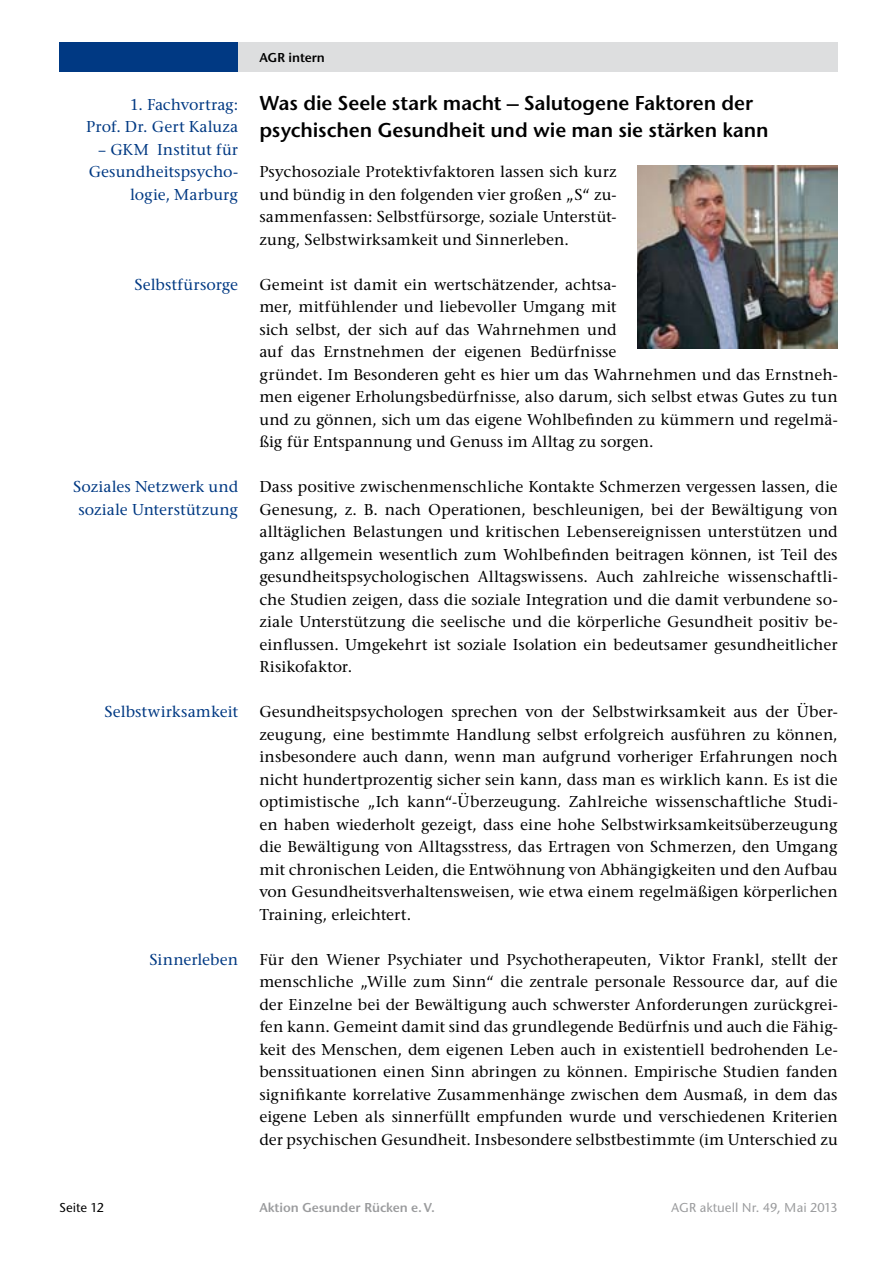
<style>
.page{position:relative;width:893px;height:1263px;background:#fff}
.page>*{position:absolute;margin:0;border:0;box-sizing:border-box;transform-origin:0 0}
.t1{font:21px/27px "Stone Sans Itc T Semi";letter-spacing:-.005em;color:#000}
.t2{font:500 16.5px/22.5px "Stone Serif Itc T";color:#000;text-align:justify}
.t3{font:500 16.5px/22.5px "Stone Serif Itc T";color:#003983;text-align:right}
.t4{font:13.5px "Stone Sans Itc T Semi";color:#9b9c9e}
.t5{font:500 13.5px "Stone Sans Itc T";color:#9b9c9e}
.t6{font:13.5px "Stone Sans Itc T Semi";color:#000}
.t7{font:500 13.5px "Stone Sans Itc T";color:#000}
</style>
<div class="page">
<div style="left:60px;top:42px;width:778px;height:30px;background:#dddedf"></div>
<div style="left:60px;top:42px;width:178px;height:30px;background:#003983"></div>
<img style="left:638px;top:165px;width:200px;height:183px">
<p class="t3" style="left:86px;top:93px;width:154px">1. Fachvortrag:<br>Prof. Dr. Gert Kaluza</p>
<p class="t3" style="left:89px;top:138px;width:151px">– GKM Institut für<br>Gesundheitspsycho&shy;logie, Marburg</p>
<p class="t3" style="left:134px;top:273px;width:105px">Selbstfürsorge</p>
<p class="t3" style="left:73px;top:475px;width:167px;text-align:center">Soziales Netzwerk und soziale Unterstützung</p>
<p class="t3" style="left:105px;top:700px;width:135px">Selbstwirksamkeit</p>
<p class="t3" style="left:149px;top:948px;width:90px">Sinnerleben</p>
<p class="t6" style="left:259px;top:49px;width:67px">AGR intern</p>
<p class="t1" style="left:259px;top:89px;width:511px">Was die Seele stark macht – Salutogene Faktoren der psychischen Gesundheit und wie man sie stärken kann</p>
<p class="t2" style="left:259px;top:160px;width:359px">Psychosoziale Protektivfaktoren lassen sich kurz und bündig in den folgenden vier großen „S“ zu&shy;sammenfassen: Selbstfürsorge, soziale Unterstüt&shy;zung, Selbstwirksamkeit und Sinnerleben.</p>
<p class="t2" style="left:259px;top:273px;width:580px;text-align:left">Gemeint ist damit ein wertschätzender, achtsa-<br>mer, mitfühlender und liebevoller Umgang mit<br>sich selbst, der sich auf das Wahrnehmen und<br>auf das Ernstnehmen der eigenen Bedürfnisse<br>gründet. Im Besonderen geht es hier um das Wahrnehmen und das Ernstneh&shy;men eigener Erholungsbedürfnisse, also darum, sich selbst etwas Gutes zu tun und zu gönnen, sich um das eigene Wohlbefinden zu kümmern und regelmä&shy;ßig für Entspannung und Genuss im Alltag zu sorgen.</p>
<p class="t2" style="left:259px;top:475px;width:580px">Dass positive zwischenmenschliche Kontakte Schmerzen vergessen lassen, die Genesung, z. B. nach Operationen, beschleunigen, bei der Bewältigung von alltäglichen Belastungen und kritischen Lebensereignissen unterstützen und ganz allgemein wesentlich zum Wohlbefinden beitragen können, ist Teil des gesundheitspsychologischen Alltagswissens. Auch zahlreiche wissenschaftli&shy;che Studien zeigen, dass die soziale Integration und die damit verbundene so&shy;ziale Unterstützung die seelische und die körperliche Gesundheit positiv be&shy;einflussen. Umgekehrt ist soziale Isolation ein bedeutsamer gesundheitlicher Risikofaktor.</p>
<p class="t2" style="left:259px;top:700px;width:580px">Gesundheitspsychologen sprechen von der Selbstwirksamkeit aus der Über&shy;zeugung, eine bestimmte Handlung selbst erfolgreich ausführen zu können, insbesondere auch dann, wenn man aufgrund vorheriger Erfahrungen noch nicht hundertprozentig sicher sein kann, dass man es wirklich kann. Es ist die optimistische „Ich kann“-Überzeugung. Zahlreiche wissenschaftliche Studi&shy;en haben wiederholt gezeigt, dass eine hohe Selbstwirksamkeitsüberzeugung die Bewältigung von Alltagsstress, das Ertragen von Schmerzen, den Umgang mit chronischen Leiden, die Entwöhnung von Abhängigkeiten und den Aufbau von Gesundheitsverhaltensweisen, wie etwa einem regelmäßigen körperlichen Training, erleichtert.</p>
<p class="t2" style="left:259px;top:948px;width:580px">Für den Wiener Psychiater und Psychotherapeuten, Viktor Frankl, stellt der menschliche „Wille zum Sinn“ die zentrale personale Ressource dar, auf die der Einzelne bei der Bewältigung auch schwerster Anforderungen zurückgrei&shy;fen kann. Gemeint damit sind das grundlegende Bedürfnis und auch die Fähig&shy;keit des Menschen, dem eigenen Leben auch in existentiell bedrohenden Le&shy;benssituationen einen Sinn abringen zu können. Empirische Studien fanden signifikante korrelative Zusammenhänge zwischen dem Ausmaß, in dem das eigene Leben als sinnerfüllt empfunden wurde und verschiedenen Kriterien der psychischen Gesundheit. Insbesondere selbstbestimmte (im Unterschied zu</p>
<p class="t7" style="left:60px;top:1200px;width:46px">Seite 12</p>
<p class="t4" style="left:259px;top:1199px;width:177px">Aktion Gesunder Rücken e.V.</p>
<p class="t5" style="left:671px;top:1200px;width:168px">AGR aktuell Nr. 49, Mai 2013</p>
</div>
